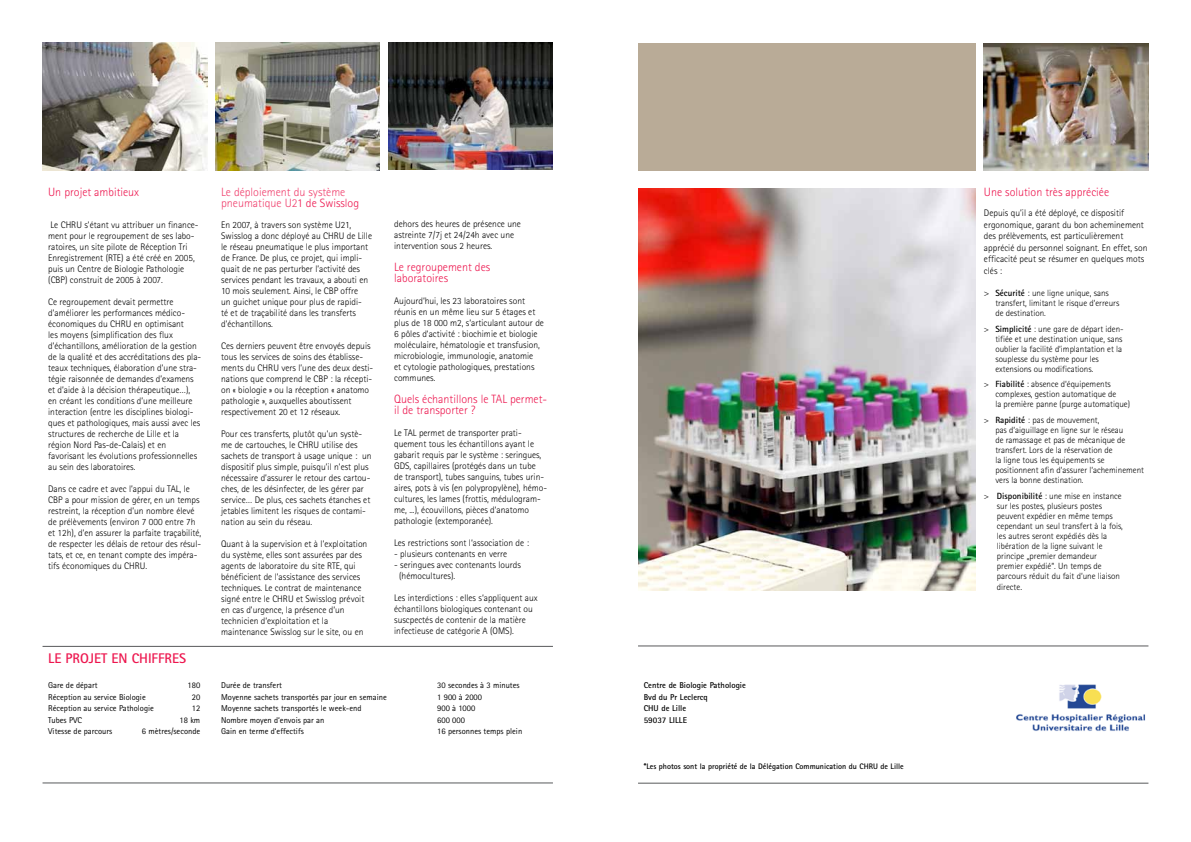
<style>
.page{position:relative;width:1191px;height:842px;background:#fff}
.page>*{position:absolute;margin:0;border:0;box-sizing:border-box;transform-origin:0 0}
.t1{font:700 14px "Rotis Sans Serif Pro";color:#ed174f}
.t2{font:300 12px/11px "Rotis Sans Serif Pro";color:#ed174f}
.t3{font:300 12px/11px "Rotis Sans Serif Pro";color:#f03f6d}
.t4{font:300 9.5px/11px "Rotis Sans Serif Pro";color:#000}
.t5{font:300 9px/10px "Rotis Sans Serif Pro";color:#000}
.t6{font:8.5px "Rotis Sans Serif Pro";color:#000}
.t7{font:700 8.5px/11.5px "Rotis Sans Serif Pro";color:#000}
.t8{font:700 8px "Rotis Sans Serif Pro";color:#000}
.s1{color:#ed174f}
.s2{font-size:8.5px}
.s3{font-size:9.5px}
.s4{font-weight:700}
</style>
<div class="page">
<img style="left:43px;top:43px;width:164px;height:127px">
<img style="left:215px;top:43px;width:165px;height:127px">
<hr style="left:43px;top:646px;width:510px;height:1px;background:#58595b">
<hr style="left:43px;top:782px;width:510px;height:1px;background:#58595b">
<hr style="left:638px;top:783px;width:510px;height:1px;background:#58595b">
<hr style="left:638px;top:645px;width:510px;height:1px;background:#58595b">
<img style="left:638px;top:188px;width:337px;height:403px">
<div style="left:638px;top:43px;width:337px;height:128px;background:#b9ab97"></div>
<img style="left:388px;top:43px;width:165px;height:127px">
<img style="left:984px;top:43px;width:164px;height:128px">
<img style="left:1016px;top:684px;width:129px;height:47px">
<p class="t2" style="left:48px;top:187px;width:92px">Un projet ambitieux</p>
<p class="t3" style="left:221px;top:187px;width:139px">Le déploiement du système pneumatique U2<span class="s1">1 de Swisslog</span></p>
<p class="t4" style="left:48px;top:219px;width:152px">Le CHRU s’étant vu attribuer un finance&shy;ment pour le regroupement de ses labo&shy;ratoires, un site pilote de Réception Tri Enregistrement (RTE) a été créé en 2005, puis un Centre de Biologie Pathologie (CBP) construit de 2005 à 2007.</p>
<p class="t4" style="left:48px;top:296px;width:155px">Ce regroupement devait permettre d’améliorer les performances médico&shy;économiques du CHRU en optimisant<br>les moyens (simplification des flux d’échantillons, amélioration de la gestion de la qualité et des accréditations des pla&shy;teaux techniques, élaboration d’une stra&shy;tégie raisonnée de demandes d’examens et d’aide à la décision thérapeutique…), en créant les conditions d’une meilleure interaction (entre les disciplines biologi&shy;ques et pathologiques, mais aussi avec les structures de recherche de Lille et la région Nord Pas-de-Calais) et en favorisant les évolutions professionnelles au sein des laboratoires.</p>
<p class="t4" style="left:48px;top:483px;width:154px">Dans ce cadre et avec l’appui du TAL, le CBP a pour mission de gérer, en un temps restreint, la réception d’un nombre élevé de prélèvements (environ 7 000 entre 7h et 12h), d’en assurer la parfaite traçabilité, de respecter les délais de retour des résul&shy;tats, et ce, en tenant compte des impéra&shy;tifs économiques du CHRU.</p>
<p class="t4" style="left:221px;top:219px;width:152px">En 2007, à travers son système U21, Swisslog a donc déployé au CHRU de Lille le réseau pneumatique le plus important de France. De plus, ce projet, qui impli&shy;quait de ne pas perturber l’activité des services pendant les travaux, a abouti en 10 mois seulement. Ainsi, le CBP offre<br>un guichet unique pour plus de rapidi-<br>té et de traçabilité dans les transferts d’échantillons.</p>
<p class="t4" style="left:221px;top:340px;width:154px">Ces derniers peuvent être envoyés depuis tous les services de soins des établisse&shy;ments du CHRU vers l’une des deux desti&shy;nations que comprend le CBP : la récepti&shy;on « biologie » ou la réception « anatomo pathologie », auxquelles aboutissent respectivement 20 et 12 réseaux.</p>
<p class="t4" style="left:221px;top:428px;width:152px">Pour ces transferts, plutôt qu’un systè&shy;me de cartouches, le CHRU utilise des sachets de transport à usage unique : un dispositif plus simple, puisqu’il n’est plus nécessaire d’assurer le retour des cartou&shy;ches, de les désinfecter, de les gérer par service… De plus, ces sachets étanches et jetables limitent les risques de contami&shy;nation au sein du réseau.</p>
<p class="t4" style="left:221px;top:538px;width:148px">Quant à la supervision et à l’exploitation du système, elles sont assurées par des agents de laboratoire du site RTE, qui bénéficient de l’assistance des services techniques. Le contrat de maintenance signé entre le CHRU et Swisslog prévoit en cas d’urgence, la présence d‘un technicien d‘exploitation et la maintenance Swisslog sur le site, ou en</p>
<p class="t4" style="left:394px;top:218px;width:128px">dehors des heures de présence une astreinte 7/7j et 24/24h avec une intervention sous 2 heures.</p>
<p class="t2" style="left:394px;top:262px;width:98px">Le regroupement des laboratoires</p>
<p class="t4" style="left:394px;top:295px;width:151px">Aujourd‘hui, les 23 laboratoires sont réunis en un même lieu sur 5 étages et plus de 18 000 m2, s‘articulant autour de 6 pôles d‘activité : biochimie et biologie moléculaire, hématologie et transfusion, microbiologie, immunologie, anatomie<br>et cytologie pathologiques, prestations communes.</p>
<p class="t2" style="left:394px;top:394px;width:154px">Quels échantillons le TAL permet&shy;il de transporter ?</p>
<p class="t4" style="left:394px;top:427px;width:154px">Le TAL permet de transporter prati&shy;quement tous les échantillons ayant le gabarit requis par le système : seringues, GDS, capillaires (protégés dans un tube<br>de transport), tubes sanguins, tubes urin&shy;aires, pots à vis (en polypropylène), hémo&shy;cultures, les lames (frottis, médulogram&shy;me, ...), écouvillons, pièces d‘anatomo pathologie (extemporanée).</p>
<p class="t4" style="left:394px;top:537px;width:136px">Les restrictions sont l‘association de :</p>
<p class="t4" style="left:394px;top:548px;width:115px">- plusieurs contenants en verre</p>
<p class="t4" style="left:399px;top:559px;width:123px;text-indent:-5px">- seringues avec contenants lourds (hémocultures).</p>
<p class="t4" style="left:394px;top:592px;width:145px">Les interdictions : elles s‘appliquent aux échantillons biologiques contenant ou suscpectés de contenir de la matière infectieuse de catégorie A (OMS).</p>
<h1 class="t1" style="left:48px;top:649px;width:139px">LE PROJET EN CHIFFRES</h1>
<p class="t6" style="left:48px;top:680px;width:51px">Gare de départ</p>
<p class="t6" style="left:187px;top:680px;width:14px">180</p>
<p class="t6" style="left:48px;top:692px;width:99px">Réception au service Biologie</p>
<p class="t6" style="left:192px;top:692px;width:10px">20</p>
<p class="t6" style="left:48px;top:703px;width:107px">Réception au service Pathologie</p>
<p class="t6" style="left:192px;top:703px;width:10px">12</p>
<p class="t6" style="left:48px;top:715px;width:35px">Tubes PVC</p>
<p class="t6" style="left:179px;top:715px;width:22px">18 km</p>
<p class="t6" style="left:48px;top:726px;width:66px">Vitesse de parcours</p>
<p class="t6" style="left:142px;top:726px;width:60px">6 mètres/seconde</p>
<p class="t6" style="left:221px;top:680px;width:62px">Durée de transfert</p>
<p class="t6" style="left:437px;top:680px;width:84px">30 secondes à 3 minutes</p>
<p class="t6" style="left:221px;top:692px;width:167px">Moyenne sachets transportés par jour en semaine</p>
<p class="t6" style="left:437px;top:692px;width:46px">1 900 à 2000</p>
<p class="t6" style="left:221px;top:703px;width:142px">Moyenne sachets transportés le week-end</p>
<p class="t6" style="left:437px;top:703px;width:39px">900 à 1000</p>
<p class="t6" style="left:221px;top:715px;width:105px">Nombre moyen d‘envois par an</p>
<p class="t6" style="left:437px;top:715px;width:29px">600 000</p>
<p class="t6" style="left:221px;top:726px;width:84px">Gain en terme d‘effectifs</p>
<p class="t6" style="left:437px;top:726px;width:86px">16 personnes temps plein</p>
<p class="t7" style="left:643px;top:679px;width:104px">Centre de Biologie Pathologie<br>Bvd du Pr Leclercq<br>CHU de Lille<br>59037 LILLE</p>
<p class="t8" style="left:643px;top:761px;width:262px"><span class="s2">*</span>Les photos sont la propriété de la Délégation Communication du CHRU de Lille</p>
<p class="t2" style="left:984px;top:187px;width:127px">Une solution très appréciée</p>
<p class="t4" style="left:984px;top:208px;width:165px;line-height:11.5px">Depuis qu’il a été déployé, ce dispositif ergonomique, garant du bon acheminement des prélèvements, est particulièrement apprécié du personnel soignant. En effet, son efficacité peut se résumer en quelques mots clés :</p>
<p class="t5" style="left:995px;top:288px;width:126px;text-indent:-11px"><span class="s3">&gt;</span> <span class="s4">Sécurité</span> : une ligne unique, sans transfert, limitant le risque d‘erreurs de destination.</p>
<p class="t5" style="left:995px;top:324px;width:130px;text-indent:-11px">&gt; <span class="s4">Simplicité</span> : une gare de départ iden&shy;tifiée et une destination unique, sans oublier la facilité d‘implantation et la souplesse du système pour les extensions ou modifications.</p>
<p class="t5" style="left:995px;top:379px;width:136px;text-indent:-11px">&gt; <span class="s4">Fiabilité</span> : absence d‘équipements complexes, gestion automatique de<br>la première panne (purge automatique)</p>
<p class="t5" style="left:995px;top:415px;width:150px;text-indent:-11px">&gt; <span class="s4">Rapidité</span> : pas de mouvement,<br>pas d‘aiguillage en ligne sur le réseau<br>de ramassage et pas de mécanique de transfert. Lors de la réservation de<br>la ligne tous les équipements se positionnent afin d‘assurer l‘acheminement vers la bonne destination.</p>
<p class="t5" style="left:997px;top:491px;width:127px;text-indent:-13px">&gt; <span class="s4">Disponibilité</span> : une mise en instance sur les postes, plusieurs postes peuvent expédier en même temps cependant un seul transfert à la fois, les autres seront expédiés dès la libération de la ligne suivant le principe „premier demandeur premier expédié“. Un temps de parcours réduit du fait d‘une liaison</p>
<p class="t5" style="left:997px;top:582px;width:27px">directe<span class="s3">.</span></p>
</div>
